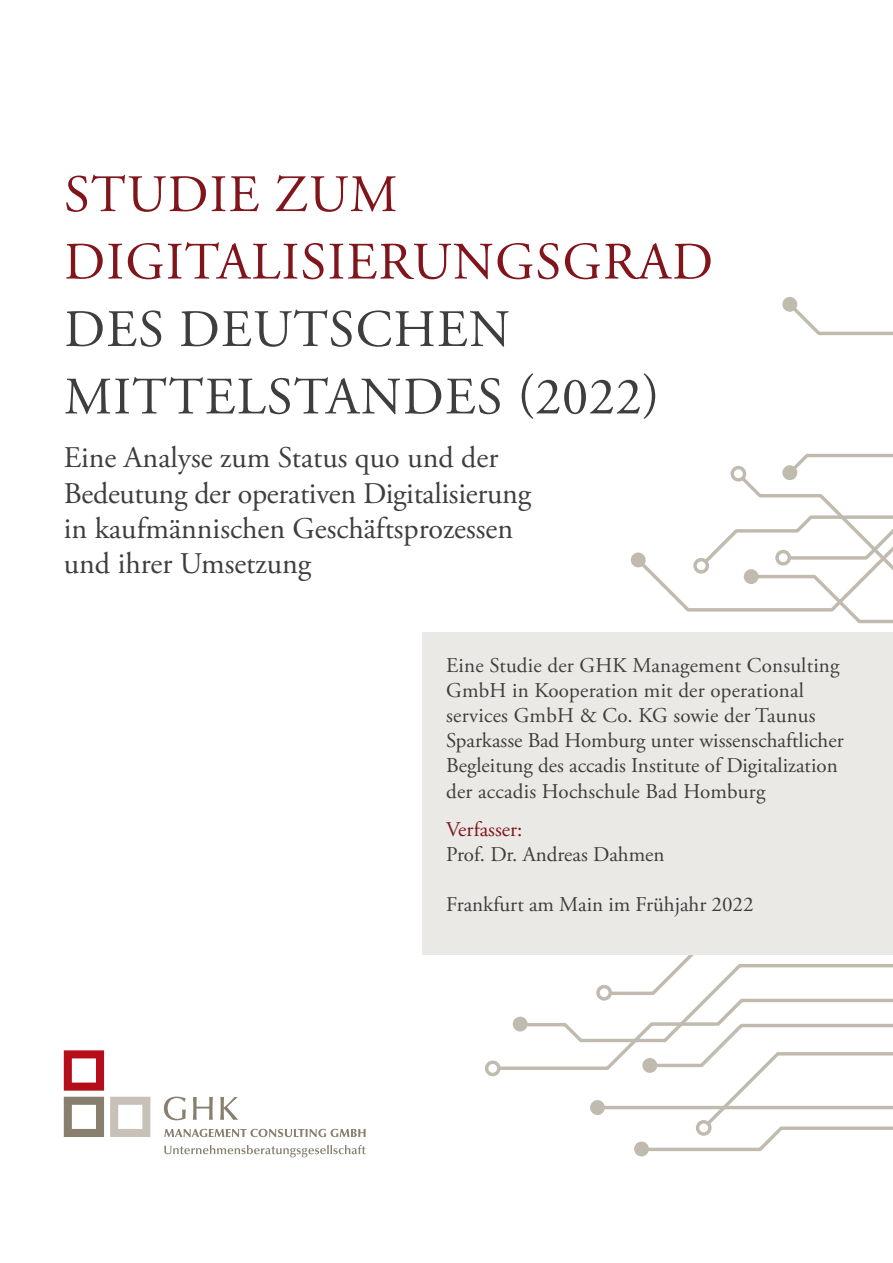
<style>
.page{position:relative;width:893px;height:1263px;background:#fff}
.page>*{position:absolute;margin:0;border:0;box-sizing:border-box;transform-origin:0 0}
.t1{font:52.5px/67.5px "Adobe Garamond Pro";letter-spacing:.025em;color:#3e3e3f}
.t2{font:30px/35.2px "Adobe Garamond Pro";color:#3e3e3f}
.t3{font:21px/25.2px "Adobe Garamond Pro";color:#3e3e3f}
.t4{font:21px "Adobe Garamond Pro";color:#81151c}
.s1{color:#81151c}
</style>
<div class="page">
<div style="left:634px;top:1141px;width:15px;height:15px;background:#c1bbaf;border-radius:50%"></div>
<svg style="left:489px;top:954px;width:404px;height:198px"></svg>
<svg style="left:637px;top:453px;width:256px;height:171px"></svg>
<svg style="left:792px;top:299px;width:101px;height:37px"></svg>
<div style="left:422px;top:632px;width:471px;height:322px;background:#ebe9e5"></div>
<svg style="left:64px;top:1050px;width:40px;height:41px"></svg>
<svg style="left:64px;top:1097px;width:40px;height:40px"></svg>
<svg style="left:110px;top:1097px;width:40px;height:40px"></svg>
<svg style="left:164px;top:1129px;width:202px;height:8px"></svg>
<svg style="left:164px;top:1096px;width:22px;height:24px"></svg>
<svg style="left:193px;top:1097px;width:20px;height:23px"></svg>
<svg style="left:220px;top:1097px;width:18px;height:23px"></svg>
<svg style="left:164px;top:1145px;width:202px;height:12px"></svg>
<div style="left:782px;top:465px;width:15px;height:15px;background:#c1bbaf;border-radius:50%"></div>
<div style="left:631px;top:552px;width:15px;height:15px;background:#c1bbaf;border-radius:50%"></div>
<div style="left:744px;top:569px;width:15px;height:15px;background:#c1bbaf;border-radius:50%"></div>
<div style="left:782px;top:297px;width:15px;height:15px;background:#c1bbaf;border-radius:50%"></div>
<svg style="left:698px;top:1122px;width:12px;height:12px"></svg>
<div style="left:696px;top:1120px;width:16px;height:16px;border:3px solid #c1bbaf;border-radius:50%"></div>
<div style="left:598px;top:986px;width:12px;height:13px;background:#fff;border-radius:50%"></div>
<div style="left:596px;top:985px;width:16px;height:15px;border:3px solid #c1bbaf;border-radius:50%"></div>
<svg style="left:487px;top:1062px;width:12px;height:12px"></svg>
<div style="left:485px;top:1060px;width:16px;height:16px;border:3px solid #c1bbaf;border-radius:50%"></div>
<svg style="left:732px;top:468px;width:12px;height:12px"></svg>
<div style="left:730px;top:466px;width:16px;height:16px;border:3px solid #c1bbaf;border-radius:50%"></div>
<div style="left:777px;top:551px;width:12px;height:13px;background:#fff;border-radius:50%"></div>
<div style="left:775px;top:550px;width:16px;height:15px;border:3px solid #c1bbaf;border-radius:50%"></div>
<svg style="left:695px;top:560px;width:12px;height:12px"></svg>
<div style="left:693px;top:558px;width:16px;height:16px;border:3px solid #c1bbaf;border-radius:50%"></div>
<p class="t1" style="left:64px;top:162px;width:650px"><span class="s1">STUDIE ZUM<br>DIGITALISIERUNGSGRAD<br></span>DES DEUTSCHEN<br>MITTELSTANDES (2022)</p>
<p class="t2" style="left:64px;top:441px;width:469px">Eine Analyse zum Status quo und der Bedeutung der operativen Digitalisierung in kaufmännischen Geschäftsprozessen und ihrer Umsetzung</p>
<p class="t3" style="left:446px;top:653px;width:399px">Eine Studie der GHK Management Consulting GmbH in Kooperation mit der operational services GmbH &amp; Co. KG sowie der Taunus Sparkasse Bad Homburg unter wissenschaftlicher Begleitung des accadis Institute of Digitalization der accadis Hochschule Bad Homburg</p>
<p class="t4" style="left:446px;top:816px;width:78px">Verfasser:</p>
<p class="t3" style="left:446px;top:842px;width:220px">Prof. Dr. Andreas Dahmen</p>
<p class="t3" style="left:446px;top:893px;width:309px">Frankfurt am Main im Frühjahr 2022</p>
</div>
